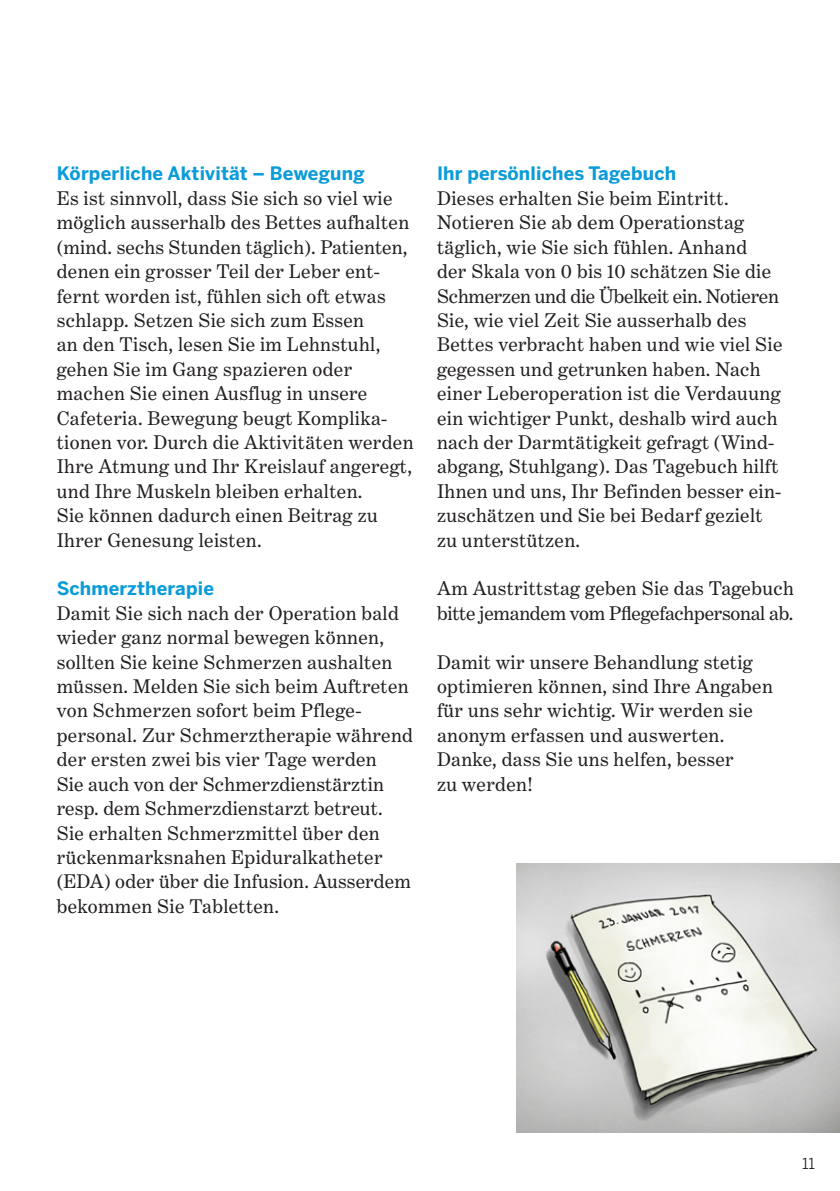
<style>
.page{position:relative;width:840px;height:1191px;background:#fff}
.page>*{position:absolute;margin:0;border:0;box-sizing:border-box;transform-origin:0 0}
._15_Fliesstext{font:20px/24.4px "Benton Modern";letter-spacing:.02em;color:#231f20}
._15_Fliesstext-2{font:20px/24.4px "Benton Modern";letter-spacing:-.01em;color:#231f20}
._13_Fliesstext_Titel{font:700 18.4px "Benton Sans";letter-spacing:.01em;color:#0a9bd9}
.t1{font:15px "Benton Sans";color:#231f20}
</style>
<div class="page">
<img style="left:516px;top:864px;width:323px;height:268px">
<p class="_13_Fliesstext_Titel" style="left:57px;top:162px;width:309px">Körperliche Aktivität – Bewegung</p>
<p class="_15_Fliesstext" style="left:57px;top:186px;width:358px">Es ist sinnvoll, dass Sie sich so viel wie möglich ausserhalb des Bettes aufhalten (mind. sechs Stunden täglich). Patienten, denen ein grosser Teil der Leber ent&shy;fernt worden ist, fühlen sich oft etwas schlapp. Setzen Sie sich zum Essen<br>an den Tisch, lesen Sie im Lehnstuhl, gehen Sie im Gang spazieren oder machen Sie einen Ausflug in unsere Cafeteria. Bewegung beugt Komplika&shy;tionen vor. Durch die Aktivitäten werden Ihre Atmung und Ihr Kreislauf angeregt, und Ihre Muskeln bleiben erhalten.<br>Sie können dadurch einen Beitrag zu Ihrer Genesung leisten.</p>
<p class="_13_Fliesstext_Titel" style="left:57px;top:577px;width:159px">Schmerztherapie</p>
<p class="_15_Fliesstext" style="left:57px;top:601px;width:357px">Damit Sie sich nach der Operation bald wieder ganz normal bewegen können, sollten Sie keine Schmerzen aushalten müssen. Melden Sie sich beim Auftreten von Schmerzen sofort beim Pflege&shy;personal. Zur Schmerztherapie während der ersten zwei bis vier Tage werden<br>Sie auch von der Schmerzdienstärztin resp. dem Schmerzdienstarzt betreut.<br>Sie erhalten Schmerzmittel über den rückenmarksnahen Epiduralkatheter (EDA) oder über die Infusion. Ausserdem bekommen Sie Tabletten.</p>
<p class="_13_Fliesstext_Titel" style="left:437px;top:162px;width:240px">Ihr persönliches Tagebuch</p>
<p class="_15_Fliesstext" style="left:437px;top:186px;width:347px">Dieses erhalten Sie beim Eintritt.<br>Notieren Sie ab dem Operationstag täglich, wie Sie sich fühlen. Anhand<br>der Skala von 0 bis 10 schätzen Sie die Schmerzen und die Übelkeit ein. Notieren Sie, wie viel Zeit Sie ausserhalb des Bettes verbracht haben und wie viel Sie gegessen und getrunken haben. Nach einer Leberoperation ist die Verdauung ein wichtiger Punkt, deshalb wird auch nach der Darmtätigkeit gefragt (Wind&shy;abgang, Stuhlgang). Das Tagebuch hilft Ihnen und uns, Ihr Befinden besser ein&shy;zuschätzen und Sie bei Bedarf gezielt zu unterstützen.</p>
<p class="_15_Fliesstext-2" style="left:437px;top:576px;width:358px">Am Austrittstag geben Sie das Tagebuch bitte jemandem vom Pflegefachpersonal ab.</p>
<p class="_15_Fliesstext" style="left:437px;top:649px;width:337px">Damit wir unsere Behandlung stetig optimieren können, sind Ihre Angaben für uns sehr wichtig. Wir werden sie anonym erfassen und auswerten.<br>Danke, dass Sie uns helfen, besser<br>zu werden!</p>
<p class="t1" style="left:801px;top:1154px;width:15px">11</p>
</div>
